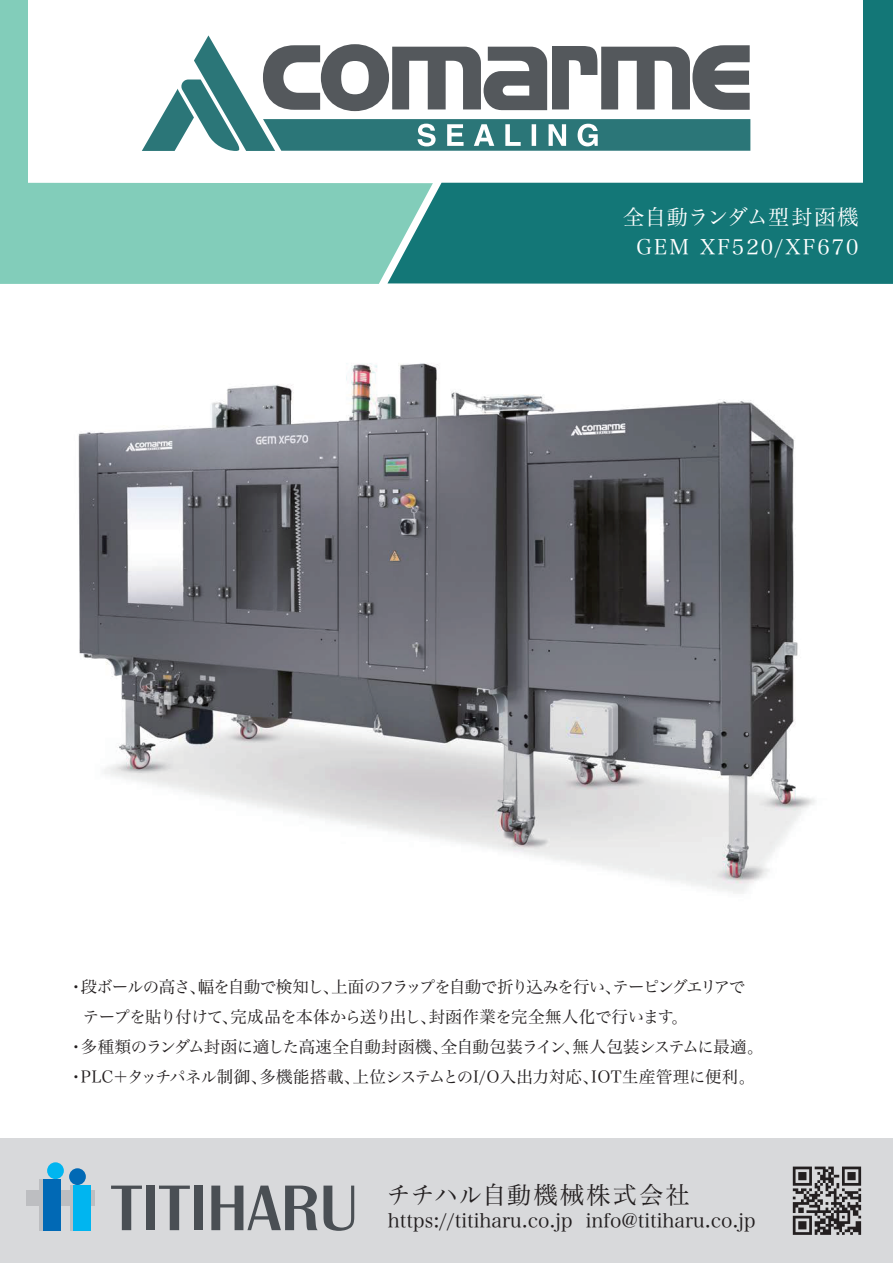
<style>
.page{position:relative;width:893px;height:1263px;background:#fff}
.page>*{position:absolute;margin:0;border:0;box-sizing:border-box;transform-origin:0 0}
.t1{font:24px "Hira Min Pro N W3";letter-spacing:.1em;color:#231f20}
.t2{font:21px/30px "Hira Min Pro N W3";letter-spacing:.1em;color:#fff;text-align:right}
.t3{font:19.5px "Hira Min Pro N W3";color:#231f20}
.t4{font:16.5px "Hira Min Pro N W3";letter-spacing:-.04em;color:#231f20}
.t5{font:16.5px "Hira Min Pro N W3";letter-spacing:-.005em;color:#231f20}
.t6{font:16.5px "Hira Min Pro N W3";letter-spacing:-.065em;color:#231f20}
</style>
<div class="page">
<div style="left:433px;top:183px;width:460px;height:101px;background:#137777"></div>
<div style="left:0;top:0;width:27px;height:201px;background:#82cdba"></div>
<div style="left:864px;top:0;width:29px;height:199px;background:#137777"></div>
<svg style="left:0;top:183px;width:433px;height:101px;background:#7fcab8"></svg>
<svg style="left:142px;top:35px;width:608px;height:116px"></svg>
<div style="left:0;top:1138px;width:893px;height:125px;background:#d8d9db"></div>
<svg style="left:793px;top:1166px;width:68px;height:69px"></svg>
<svg style="left:111px;top:1185px;width:31px;height:45px"></svg>
<div style="left:146px;top:1185px;width:9px;height:45px;background:#4a4f54"></div>
<svg style="left:159px;top:1185px;width:31px;height:45px"></svg>
<div style="left:194px;top:1185px;width:9px;height:45px;background:#4a4f54"></div>
<svg style="left:211px;top:1185px;width:143px;height:46px"></svg>
<div style="left:26px;top:1190px;width:69px;height:15px;background:#bdbec1"></div>
<hr style="left:40px;top:1179px;width:3px;height:52px;background:#bdbec1">
<div style="left:43px;top:1179px;width:18px;height:52px;background:#0169b5"></div>
<div style="left:47px;top:1162px;width:17px;height:17px;background:#00b5f0;border-radius:50%"></div>
<div style="left:69px;top:1168px;width:17px;height:17px;background:#0169b5;border-radius:50%"></div>
<hr style="left:70px;top:1185px;width:3px;height:46px;background:#bdbec1">
<div style="left:73px;top:1185px;width:18px;height:46px;background:#00b5f0"></div>
<img style="left:78px;top:363px;width:737px;height:531px">
<p class="t2" style="left:623px;top:200px;width:237px">全自動ランダム型封函機<br>GEM XF520/XF670</p>
<p class="t6" style="left:68px;top:972px;width:679px">・段ボールの高さ、幅を自動で検知し、上面のフラップを自動で折り込みを行い、テーピングエリアで</p>
<p class="t4" style="left:83px;top:1002px;width:607px">テープを貼り付けて、完成品を本体から送り出し、封函作業を完全無人化で行います。</p>
<p class="t4" style="left:68px;top:1032px;width:697px">・多種類のランダム封函に適した高速全自動封函機、全自動包装ライン、無人包装システムに最適。</p>
<p class="t5" style="left:68px;top:1062px;width:689px">・PLC＋タッチパネル制御、多機能搭載、上位システムとのI/O入出力対応、IOT生産管理に便利。</p>
<h1 class="t1" style="left:387px;top:1175px;width:304px">チチハル自動機械株式会社</h1>
<p class="t3" style="left:388px;top:1204px;width:369px">https://titiharu.co.jp info@titiharu.co.jp</p>
</div>
